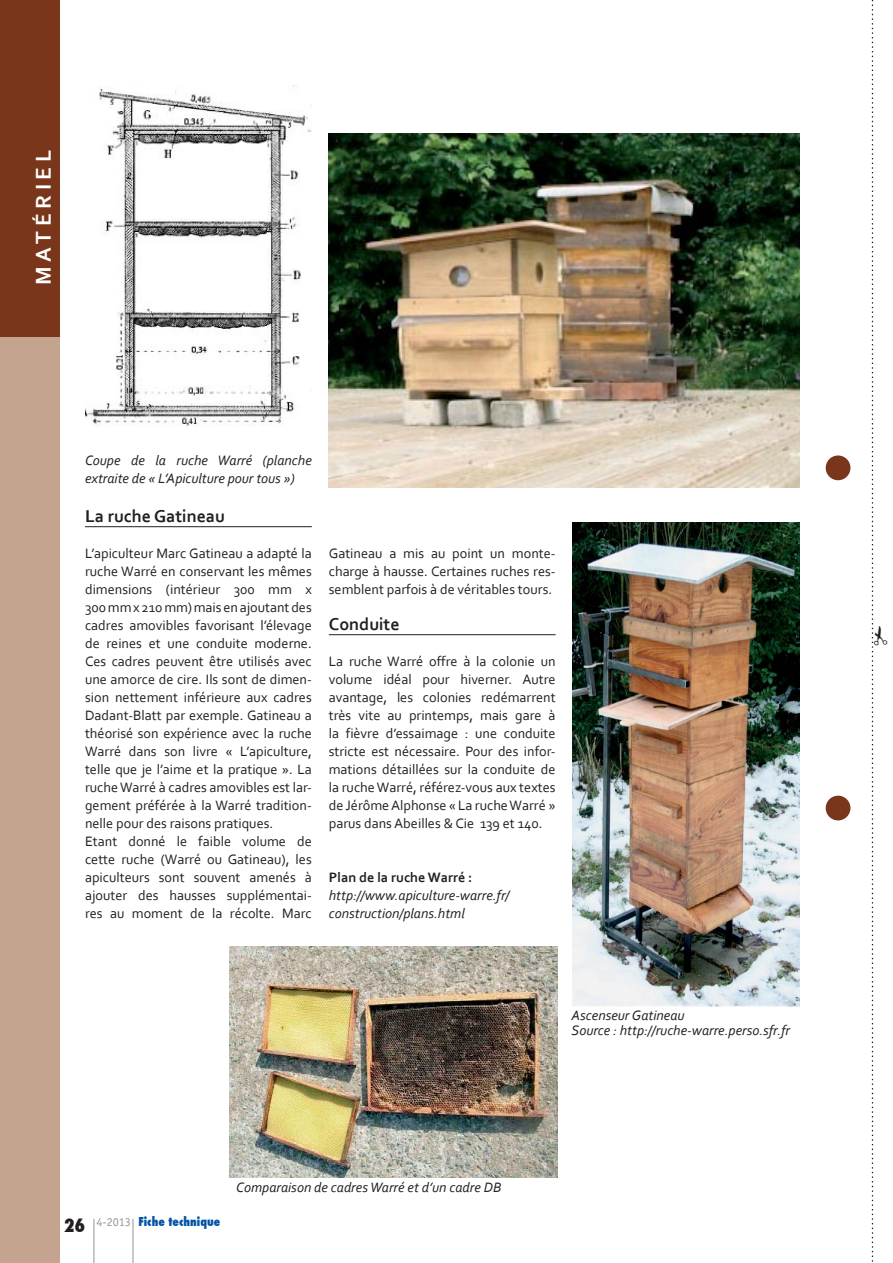
<style>
.page{position:relative;width:893px;height:1263px;background:#fff}
.page>*{position:absolute;margin:0;border:0;box-sizing:border-box;transform-origin:0 0}
.t1{font:700 22.5px "Corbel";letter-spacing:.2em;color:#fff}
.t2{font:700 18px "Corbel";color:#231f20}
.t3{font:800 condensed 18px "Futura";color:#231f20}
.t4{font:14.25px/18px "Corbel";color:#231f20;text-align:justify}
.t5{font:italic 14.25px/18px "Corbel";color:#231f20}
.t6{font:700 14.25px "Corbel";color:#231f20}
.t7{font:800 condensed 12px "Futura";color:#0054a6}
.s1{font-family:"Officina Sans";font-weight:400;font-stretch:normal;color:#939598}
</style>
<div class="page">
<hr style="left:133px;top:1219px;width:1px;height:44px;background:#939598">
<hr style="left:94px;top:1219px;width:1px;height:44px;background:#939598">
<div style="left:0;top:0;width:60px;height:338px;background:#79361a"></div>
<div style="left:0;top:338px;width:60px;height:925px;background:#c4a38f"></div>
<img style="left:85px;top:85px;width:227px;height:342px">
<hr style="left:85px;top:526px;width:227px;height:1px;background:#231f20">
<img style="left:329px;top:133px;width:470px;height:354px">
<img style="left:229px;top:947px;width:328px;height:231px">
<hr style="left:329px;top:634px;width:227px;height:1px;background:#231f20">
<img style="left:573px;top:523px;width:226px;height:484px">
<div style="left:826px;top:796px;width:24px;height:24px;background:#79361a;border-radius:50%"></div>
<div style="left:826px;top:455px;width:24px;height:25px;background:#79361a;border-radius:50%"></div>
<svg style="left:872px;top:0;width:2px;height:1262px"></svg>
<p class="t1" style="left:29px;top:285px;width:136px;rotate:-90deg">MATÉRIEL</p>
<p class="t5" style="left:85px;top:451px;width:228px">Coupe de la ruche Warré (planche extraite de « L’Apiculture pour tous »)</p>
<p class="t2" style="left:85px;top:505px;width:141px">La ruche Gatineau</p>
<p class="t4" style="left:85px;top:544px;width:228px">L’apiculteur Marc Gatineau a adapté la ruche Warré en conservant les mêmes dimensions (intérieur 300 mm x 300 mm x 210 mm) mais en ajoutant des cadres amovibles favorisant l’élevage de reines et une conduite moderne.<br>Ces cadres peuvent être utilisés avec une amorce de cire. Ils sont de dimen&shy;sion nettement inférieure aux cadres Dadant-Blatt par exemple. Gatineau a théorisé son expérience avec la ruche Warré dans son livre « L’apiculture, telle que je l’aime et la pratique ». La ruche Warré à cadres amovibles est lar&shy;gement préférée à la Warré tradition&shy;nelle pour des raisons pratiques.</p>
<p class="t4" style="left:85px;top:832px;width:228px">Etant donné le faible volume de cette ruche (Warré ou Gatineau), les apiculteurs sont souvent amenés à ajouter des hausses supplémentai&shy;res au moment de la récolte. Marc</p>
<p class="t4" style="left:329px;top:544px;width:228px">Gatineau a mis au point un monte&shy;charge à hausse. Certaines ruches res&shy;semblent parfois à de véritables tours.</p>
<p class="t2" style="left:329px;top:613px;width:72px">Conduite</p>
<p class="t4" style="left:329px;top:652px;width:228px">La ruche Warré offre à la colonie un volume idéal pour hiverner. Autre avantage, les colonies redémarrent très vite au printemps, mais gare à la fièvre d’essaimage : une conduite stricte est nécessaire. Pour des infor&shy;mations détaillées sur la conduite de la ruche Warré, référez-vous aux textes de Jérôme Alphonse « La ruche Warré » parus dans Abeilles &amp; Cie 139 et 140.</p>
<p class="t6" style="left:329px;top:868px;width:145px">Plan de la ruche Warré :</p>
<p class="t5" style="left:329px;top:886px;width:182px">http://www.apiculture-warre.fr/ construction/plans.html</p>
<p class="t5" style="left:571px;top:1007px;width:220px;line-height:15px">Ascenseur Gatineau<br>Source : http://ruche-warre.perso.sfr.fr</p>
<p class="t3" style="left:64px;top:1213px;width:23px">26</p>
<p class="t7" style="left:97px;top:1214px;width:125px"><span class="s1">4-2013</span> Fiche technique</p>
<p class="t5" style="left:236px;top:1178px;width:267px">Comparaison de cadres Warré et d’un cadre DB</p>
</div>
